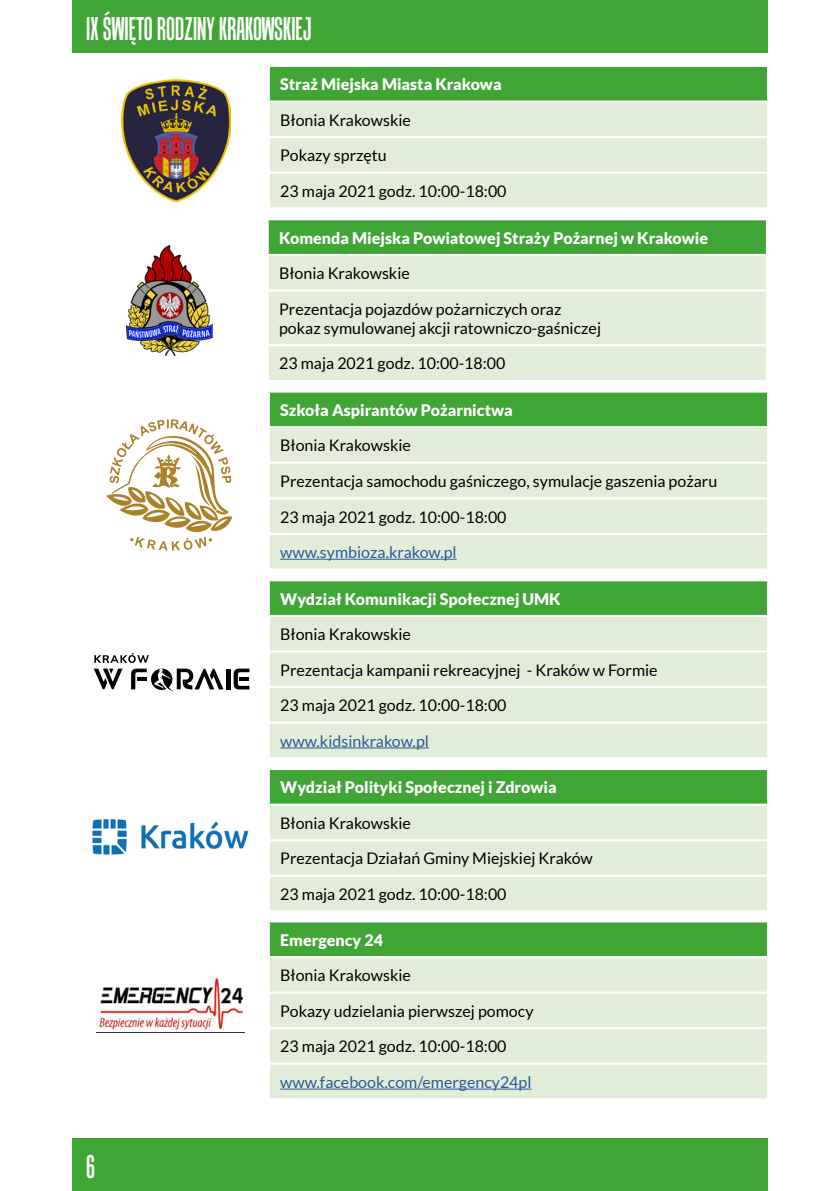
<style>
.page{position:relative;width:840px;height:1191px;background:#fff}
.page>*{position:absolute;margin:0;border:0;box-sizing:border-box;transform-origin:0 0}
.t1{font:30px "Tandelle Rg";color:#fffffd}
.t2{font:16px/19.2px "Lato";color:#000}
.t3{font:900 16px "Lato";color:#fff}
.t4{font:16px "Lato";color:#275b9b}
</style>
<div class="page">
<div style="left:72px;top:0;width:695px;height:53px;background:#3fa535"></div>
<div style="left:72px;top:1138px;width:695px;height:53px;background:#3fa535"></div>
<img style="left:122px;top:79px;width:108px;height:122px">
<svg style="left:106px;top:419px;width:126px;height:131px"></svg>
<hr style="left:226px;top:668px;width:4px;height:21px;background:#020203">
<svg style="left:233px;top:668px;width:16px;height:21px"></svg>
<hr style="left:239px;top:677px;width:10px;height:4px;background:#020203">
<svg style="left:94px;top:653px;width:129px;height:38px"></svg>
<img style="left:92px;top:818px;width:157px;height:37px">
<img style="left:99px;top:977px;width:144px;height:53px">
<div style="left:269px;top:391px;width:498px;height:36px;background:#3fa535"></div>
<div style="left:270px;top:428px;width:496px;height:140px;background:#e2edd9"></div>
<hr style="left:268px;top:390px;width:500px;height:2px;background:#fff">
<hr style="left:268px;top:392px;width:2px;height:34px;background:#fff">
<hr style="left:766px;top:392px;width:2px;height:34px;background:#fff">
<hr style="left:268px;top:426px;width:500px;height:2px;background:#fff">
<hr style="left:268px;top:462px;width:500px;height:2px;background:#fff">
<hr style="left:268px;top:497px;width:500px;height:2px;background:#fff">
<hr style="left:268px;top:533px;width:500px;height:2px;background:#fff">
<hr style="left:280px;top:559px;width:176px;height:1px;background:#275b9b">
<div style="left:269px;top:580px;width:498px;height:36px;background:#3fa535"></div>
<div style="left:270px;top:617px;width:496px;height:140px;background:#e2edd9"></div>
<hr style="left:268px;top:579px;width:500px;height:2px;background:#fff">
<hr style="left:268px;top:581px;width:2px;height:34px;background:#fff">
<hr style="left:766px;top:581px;width:2px;height:34px;background:#fff">
<hr style="left:268px;top:615px;width:500px;height:2px;background:#fff">
<hr style="left:268px;top:650px;width:500px;height:2px;background:#fff">
<hr style="left:268px;top:686px;width:500px;height:2px;background:#fff">
<hr style="left:268px;top:721px;width:500px;height:2px;background:#fff">
<hr style="left:280px;top:747px;width:148px;height:1px;background:#275b9b">
<div style="left:269px;top:769px;width:498px;height:35px;background:#3fa535"></div>
<div style="left:270px;top:805px;width:496px;height:105px;background:#e2edd9"></div>
<hr style="left:268px;top:768px;width:500px;height:2px;background:#fff">
<hr style="left:268px;top:770px;width:2px;height:33px;background:#fff">
<hr style="left:766px;top:770px;width:2px;height:33px;background:#fff">
<hr style="left:268px;top:803px;width:500px;height:2px;background:#fff">
<hr style="left:268px;top:839px;width:500px;height:2px;background:#fff">
<hr style="left:268px;top:874px;width:500px;height:2px;background:#fff">
<div style="left:269px;top:921px;width:498px;height:36px;background:#3fa535"></div>
<div style="left:270px;top:958px;width:496px;height:140px;background:#e2edd9"></div>
<hr style="left:268px;top:920px;width:500px;height:2px;background:#fff">
<hr style="left:268px;top:922px;width:2px;height:34px;background:#fff">
<hr style="left:766px;top:922px;width:2px;height:34px;background:#fff">
<hr style="left:268px;top:956px;width:500px;height:2px;background:#fff">
<hr style="left:268px;top:991px;width:500px;height:2px;background:#fff">
<hr style="left:268px;top:1027px;width:500px;height:2px;background:#fff">
<hr style="left:268px;top:1062px;width:500px;height:2px;background:#fff">
<hr style="left:280px;top:1088px;width:251px;height:1px;background:#275b9b">
<div style="left:269px;top:66px;width:498px;height:35px;background:#3fa535"></div>
<div style="left:270px;top:102px;width:496px;height:105px;background:#e2edd9"></div>
<hr style="left:268px;top:65px;width:500px;height:2px;background:#fff">
<hr style="left:268px;top:67px;width:2px;height:33px;background:#fff">
<hr style="left:766px;top:67px;width:2px;height:33px;background:#fff">
<hr style="left:268px;top:100px;width:500px;height:2px;background:#fff">
<hr style="left:268px;top:136px;width:500px;height:2px;background:#fff">
<hr style="left:268px;top:172px;width:500px;height:2px;background:#fff">
<img style="left:126px;top:246px;width:86px;height:110px">
<div style="left:267px;top:219px;width:499px;height:36px;background:#3fa535"></div>
<div style="left:268px;top:256px;width:497px;height:124px;background:#e2edd9"></div>
<hr style="left:266px;top:218px;width:501px;height:2px;background:#fff">
<hr style="left:266px;top:220px;width:2px;height:34px;background:#fff">
<hr style="left:765px;top:220px;width:2px;height:34px;background:#fff">
<hr style="left:266px;top:254px;width:501px;height:2px;background:#fff">
<hr style="left:266px;top:289px;width:501px;height:2px;background:#fff">
<hr style="left:266px;top:344px;width:501px;height:2px;background:#fff">
<h1 class="t1" style="left:86px;top:10px;width:227px">IX ŚWIĘTO RODZINY KRAKOWSKIEJ</h1>
<p class="t3" style="left:280px;top:75px;width:223px">Straż Miejska Miasta Krakowa</p>
<p class="t2" style="left:280px;top:110px;width:132px">Błonia Krakowskie</p>
<p class="t2" style="left:280px;top:146px;width:108px">Pokazy sprzętu</p>
<p class="t2" style="left:280px;top:181px;width:228px">23 maja 2021 godz. 10:00-18:00</p>
<p class="t3" style="left:279px;top:228px;width:430px">Komenda Miejska Powiatowej Straży Pożarnej w Krakowie</p>
<p class="t2" style="left:279px;top:264px;width:132px">Błonia Krakowskie</p>
<p class="t2" style="left:279px;top:299px;width:323px">Prezentacja pojazdów pożarniczych oraz pokaz symulowanej akcji ratowniczo-gaśniczej</p>
<p class="t2" style="left:279px;top:354px;width:228px">23 maja 2021 godz. 10:00-18:00</p>
<h1 class="t1" style="left:86px;top:1148px;width:10px">6</h1>
<p class="t3" style="left:280px;top:400px;width:234px">Szkoła Aspirantów Pożarnictwa</p>
<p class="t2" style="left:280px;top:436px;width:132px">Błonia Krakowskie</p>
<p class="t2" style="left:280px;top:471px;width:438px">Prezentacja samochodu gaśniczego, symulacje gaszenia pożaru</p>
<p class="t2" style="left:280px;top:507px;width:228px">23 maja 2021 godz. 10:00-18:00</p>
<p class="t4" style="left:280px;top:543px;width:178px">www.symbioza.krakow.pl</p>
<p class="t3" style="left:280px;top:589px;width:282px">Wydział Komunikacji Społecznej UMK</p>
<p class="t2" style="left:280px;top:624px;width:132px">Błonia Krakowskie</p>
<p class="t2" style="left:280px;top:660px;width:378px">Prezentacja kampanii rekreacyjnej - Kraków w Formie</p>
<p class="t2" style="left:280px;top:695px;width:228px">23 maja 2021 godz. 10:00-18:00</p>
<p class="t4" style="left:280px;top:732px;width:150px">www.kidsinkrakow.pl</p>
<p class="t3" style="left:280px;top:778px;width:278px">Wydział Polityki Społecznej i Zdrowia</p>
<p class="t2" style="left:280px;top:813px;width:132px">Błonia Krakowskie</p>
<p class="t2" style="left:280px;top:849px;width:314px">Prezentacja Działań Gminy Miejskiej Kraków</p>
<p class="t2" style="left:280px;top:884px;width:228px">23 maja 2021 godz. 10:00-18:00</p>
<p class="t3" style="left:280px;top:930px;width:104px">Emergency 24</p>
<p class="t2" style="left:280px;top:965px;width:132px">Błonia Krakowskie</p>
<p class="t2" style="left:280px;top:1001px;width:255px">Pokazy udzielania pierwszej pomocy</p>
<p class="t2" style="left:280px;top:1037px;width:228px">23 maja 2021 godz. 10:00-18:00</p>
<p class="t4" style="left:280px;top:1073px;width:253px">www.facebook.com/emergency24pl</p>
</div>
